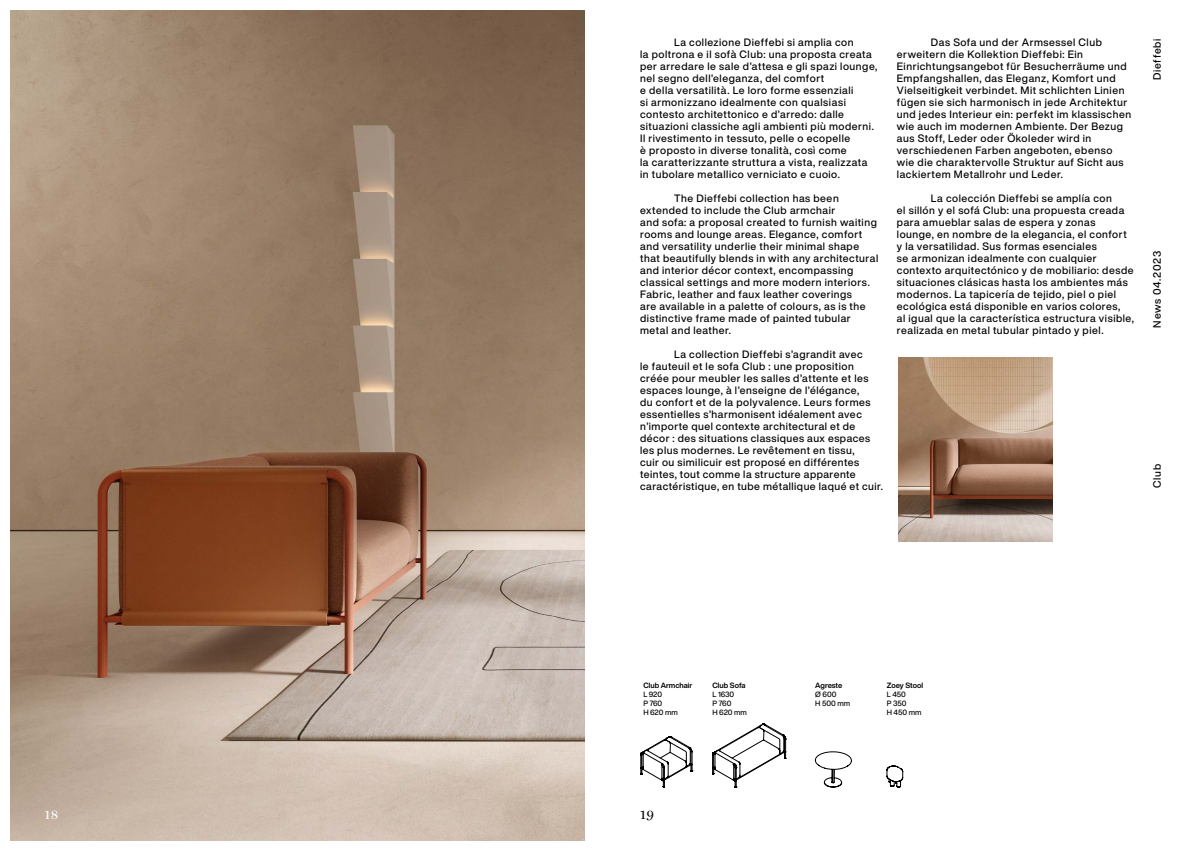
<style>
.page{position:relative;width:1191px;height:851px;background:#fff}
.page>*{position:absolute;margin:0;border:0;box-sizing:border-box;transform-origin:0 0}
.t1{font:13.5px "Miller Display";color:#fff}
.t2{font:13.5px "Miller Display";color:#000}
.t3{font:500 10.5px/12px "Helvetica Now Display";letter-spacing:.05em;color:#000}
.t4{font:500 10.5px "Helvetica Now Display";letter-spacing:.08em;color:#000}
.t5{font:500 7.5px/9px "Helvetica Now Display";letter-spacing:-.01em;color:#000}
.t6{font:700 7.5px "Helvetica Now Display";color:#000}
</style>
<div class="page">
<img style="left:898px;top:357px;width:154px;height:184px">
<img style="left:11px;top:11px;width:574px;height:829px">
<svg style="left:815px;top:751px;width:36px;height:36px"></svg>
<svg style="left:640px;top:736px;width:53px;height:51px"></svg>
<svg style="left:712px;top:723px;width:74px;height:64px"></svg>
<svg style="left:887px;top:765px;width:16px;height:22px"></svg>
<p class="t3" style="left:640px;top:36px;width:239px;text-indent:34px">La collezione Dieffebi si amplia con<br>la poltrona e il sofà Club: una proposta creata per arredare le sale d’attesa e gli spazi lounge, nel segno dell’eleganza, del comfort<br>e della versatilità. Le loro forme essenziali<br>si armonizzano idealmente con qualsiasi contesto architettonico e d’arredo: dalle situazioni classiche agli ambienti più moderni.<br>Il rivestimento in tessuto, pelle o ecopelle<br>è proposto in diverse tonalità, così come<br>la caratterizzante struttura a vista, realizzata in tubolare metallico verniciato e cuoio.</p>
<p class="t3" style="left:640px;top:192px;width:240px;text-indent:34px">The Dieffebi collection has been extended to include the Club armchair<br>and sofa: a proposal created to furnish waiting rooms and lounge areas. Elegance, comfort and versatility underlie their minimal shape that beautifully blends in with any architectural and interior décor context, encompassing classical settings and more modern interiors.<br>Fabric, leather and faux leather coverings<br>are available in a palette of colours, as is the distinctive frame made of painted tubular metal and leather.</p>
<p class="t3" style="left:640px;top:348px;width:244px;text-indent:34px">La collection Dieffebi s’agrandit avec<br>le fauteuil et le sofa Club : une proposition créée pour meubler les salles d’attente et les espaces lounge, à l’enseigne de l’élégance,<br>du confort et de la polyvalence. Leurs formes essentielles s’harmonisent idéalement avec n’importe quel contexte architectural et de décor : des situations classiques aux espaces les plus modernes. Le revêtement en tissu,<br>cuir ou similicuir est proposé en différentes teintes, tout comme la structure apparente caractéristique, en tube métallique laqué et cuir.</p>
<p class="t3" style="left:897px;top:36px;width:236px;text-indent:34px">Das Sofa und der Armsessel Club erweitern die Kollektion Dieffebi: Ein Einrichtungsangebot für Besucherräume und Empfangshallen, das Eleganz, Komfort und Vielseitigkeit verbindet. Mit schlichten Linien fügen sie sich harmonisch in jede Architektur und jedes Interieur ein: perfekt im klassischen wie auch im modernen Ambiente. Der Bezug aus Stoff, Leder oder Ökoleder wird in verschiedenen Farben angeboten, ebenso wie die charaktervolle Struktur auf Sicht aus lackiertem Metallrohr und Leder.</p>
<p class="t3" style="left:897px;top:192px;width:239px;text-indent:34px">La colección Dieffebi se amplía con<br>el sillón y el sofá Club: una propuesta creada para amueblar salas de espera y zonas lounge, en nombre de la elegancia, el confort y la versatilidad. Sus formas esenciales<br>se armonizan idealmente con cualquier contexto arquitectónico y de mobiliario: desde situaciones clásicas hasta los ambientes más modernos. La tapicería de tejido, piel o piel ecológica está disponible en varios colores,<br>al igual que la característica estructura visible, realizada en metal tubular pintado y piel.</p>
<p class="t4" style="left:1149px;top:80px;width:43px;rotate:-90deg">Dieffebi</p>
<p class="t3" style="left:1150px;top:327px;width:78px;rotate:-90deg">News 04.2023</p>
<p class="t3" style="left:1150px;top:488px;width:26px;rotate:-90deg">Club</p>
<p class="t6" style="left:643px;top:680px;width:51px">Club Armchair</p>
<p class="t5" style="left:643px;top:689px;width:36px">L 920<br>P 760<br>H 620 mm</p>
<p class="t6" style="left:712px;top:680px;width:35px">Club Sofa</p>
<p class="t5" style="left:712px;top:689px;width:36px">L 1630<br>P 760<br>H 620 mm</p>
<p class="t1" style="left:45px;top:806px;width:15px">18</p>
<p class="t2" style="left:640px;top:806px;width:15px">19</p>
<p class="t6" style="left:815px;top:680px;width:29px">Agreste</p>
<p class="t5" style="left:815px;top:689px;width:36px">Ø 600<br>H 500 mm</p>
<p class="t6" style="left:887px;top:680px;width:38px">Zoey Stool</p>
<p class="t5" style="left:887px;top:689px;width:36px">L 450<br>P 350<br>H 450 mm</p>
</div>
